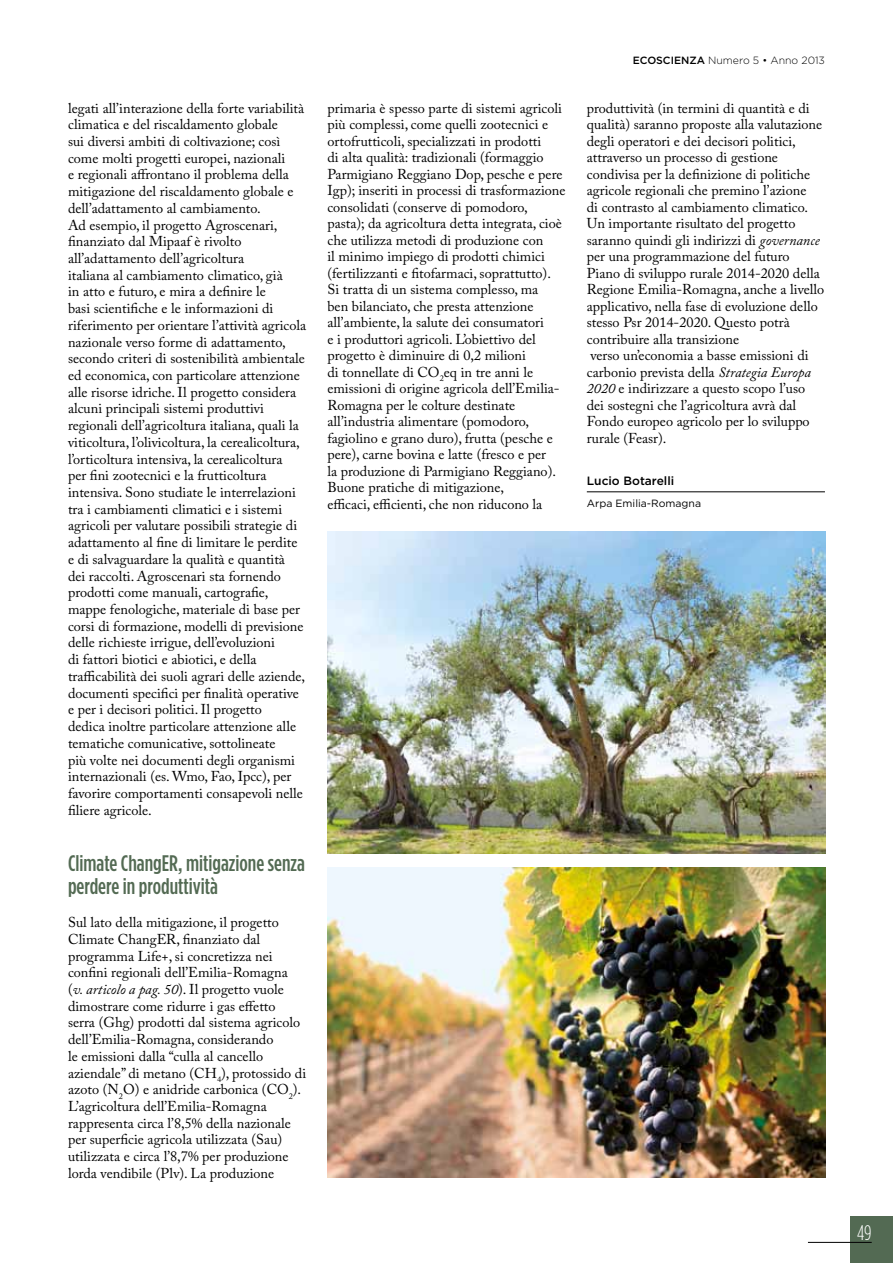
<style>
.page{position:relative;width:893px;height:1263px;background:#fff}
.page>*{position:absolute;margin:0;border:0;box-sizing:border-box;transform-origin:0 0}
.t1{font:500 condensed 22.5px/22.6px "Gotham HTF";color:#536a53}
.t2{font:300 condensed 21px "Gotham HTF";color:#fff}
.t3{font:14.25px/16.6px "Adobe Caslon Pro";color:#000}
.t4{font:500 12px "Gotham HTF";color:#000}
.t5{font:300 10.5px "Gotham HTF";color:#000}
.t6{font:10.5px "Gotham HTF";color:#000}
.s1{font-style:italic}
.s2{font-weight:500}
</style>
<div class="page">
<div style="left:850px;top:1216px;width:43px;height:47px;background:#536a53"></div>
<hr style="left:808px;top:1242px;width:64px;height:1px;background:#000">
<img style="left:327px;top:867px;width:498px;height:311px">
<img style="left:327px;top:531px;width:498px;height:322px">
<hr style="left:587px;top:492px;width:238px;height:1px;background:#000">
<p class="t3" style="left:68px;top:99px;width:240px">legati all’interazione della forte variabilità climatica e del riscaldamento globale<br>sui diversi ambiti di coltivazione; così come molti progetti europei, nazionali<br>e regionali affrontano il problema della mitigazione del riscaldamento globale e dell’adattamento al cambiamento.<br>Ad esempio, il progetto Agroscenari, finanziato dal Mipaaf è rivolto all’adattamento dell’agricoltura<br>italiana al cambiamento climatico, già<br>in atto e futuro, e mira a definire le<br>basi scientifiche e le informazioni di riferimento per orientare l’attività agricola nazionale verso forme di adattamento, secondo criteri di sostenibilità ambientale ed economica, con particolare attenzione alle risorse idriche. Il progetto considera alcuni principali sistemi produttivi regionali dell’agricoltura italiana, quali la viticoltura, l’olivicoltura, la cerealicoltura, l’orticoltura intensiva, la cerealicoltura<br>per fini zootecnici e la frutticoltura intensiva. Sono studiate le interrelazioni tra i cambiamenti climatici e i sistemi agricoli per valutare possibili strategie di adattamento al fine di limitare le perdite e di salvaguardare la qualità e quantità<br>dei raccolti. Agroscenari sta fornendo prodotti come manuali, cartografie, mappe fenologiche, materiale di base per corsi di formazione, modelli di previsione delle richieste irrigue, dell’evoluzioni<br>di fattori biotici e abiotici, e della trafficabilità dei suoli agrari delle aziende, documenti specifici per finalità operative e per i decisori politici. Il progetto<br>dedica inoltre particolare attenzione alle tematiche comunicative, sottolineate<br>più volte nei documenti degli organismi internazionali (es. Wmo, Fao, Ipcc), per favorire comportamenti consapevoli nelle filiere agricole.</p>
<p class="t1" style="left:68px;top:851px;width:238px">Climate ChangER, mitigazione senza perdere in produttività</p>
<p class="t3" style="left:68px;top:914px;width:240px">Sul lato della mitigazione, il progetto Climate ChangER, finanziato dal programma Life+, si concretizza nei confini regionali dell’Emilia-Romagna (<span class="s1">v. articolo a pag. 50</span>). Il progetto vuole dimostrare come ridurre i gas effetto<br>serra (Ghg) prodotti dal sistema agricolo dell’Emilia-Romagna, considerando<br>le emissioni dalla “culla al cancello aziendale” di metano (CH<sub>4</sub>), protossido di azoto (N<sub>2</sub>O) e anidride carbonica (CO<sub>2</sub>).<br>L’agricoltura dell’Emilia-Romagna rappresenta circa l’8,5% della nazionale per superficie agricola utilizzata (Sau) utilizzata e circa l’8,7% per produzione lorda vendibile (Plv). La produzione</p>
<p class="t5" style="left:633px;top:55px;width:194px"><span class="s2">ECOSCIENZA</span> Numero 5 • Anno 2013</p>
<p class="t3" style="left:327px;top:99px;width:240px">primaria è spesso parte di sistemi agricoli più complessi, come quelli zootecnici e ortofrutticoli, specializzati in prodotti<br>di alta qualità: tradizionali (formaggio Parmigiano Reggiano Dop, pesche e pere Igp); inseriti in processi di trasformazione consolidati (conserve di pomodoro, pasta); da agricoltura detta integrata, cioè che utilizza metodi di produzione con<br>il minimo impiego di prodotti chimici (fertilizzanti e fitofarmaci, soprattutto).<br>Si tratta di un sistema complesso, ma<br>ben bilanciato, che presta attenzione all’ambiente, la salute dei consumatori<br>e i produttori agricoli. L’obiettivo del progetto è diminuire di 0,2 milioni<br>di tonnellate di CO<sub>2</sub>eq in tre anni le emissioni di origine agricola dell’Emilia-Romagna per le colture destinate all’industria alimentare (pomodoro, fagiolino e grano duro), frutta (pesche e pere), carne bovina e latte (fresco e per<br>la produzione di Parmigiano Reggiano).<br>Buone pratiche di mitigazione,<br>efficaci, efficienti, che non riducono la</p>
<p class="t3" style="left:587px;top:99px;width:239px">produttività (in termini di quantità e di qualità) saranno proposte alla valutazione degli operatori e dei decisori politici, attraverso un processo di gestione condivisa per la definizione di politiche agricole regionali che premino l’azione<br>di contrasto al cambiamento climatico.<br>Un importante risultato del progetto saranno quindi gli indirizzi di <span class="s1">governance </span>per una programmazione del futuro Piano di sviluppo rurale 2014-2020 della Regione Emilia-Romagna, anche a livello applicativo, nella fase di evoluzione dello stesso Psr 2014-2020. Questo potrà contribuire alla transizione<br>verso un’economia a basse emissioni di carbonio prevista della <span class="s1">Strategia Europa 2020</span> e indirizzare a questo scopo l’uso dei sostegni che l’agricoltura avrà dal Fondo europeo agricolo per lo sviluppo rurale (Feasr).</p>
<p class="t4" style="left:587px;top:474px;width:89px">LUCIO BOTARELLI</p>
<p class="t6" style="left:587px;top:497px;width:116px">Arpa Emilia-Romagna</p>
<p class="t2" style="left:857px;top:1221px;width:16px">49</p>
</div>
